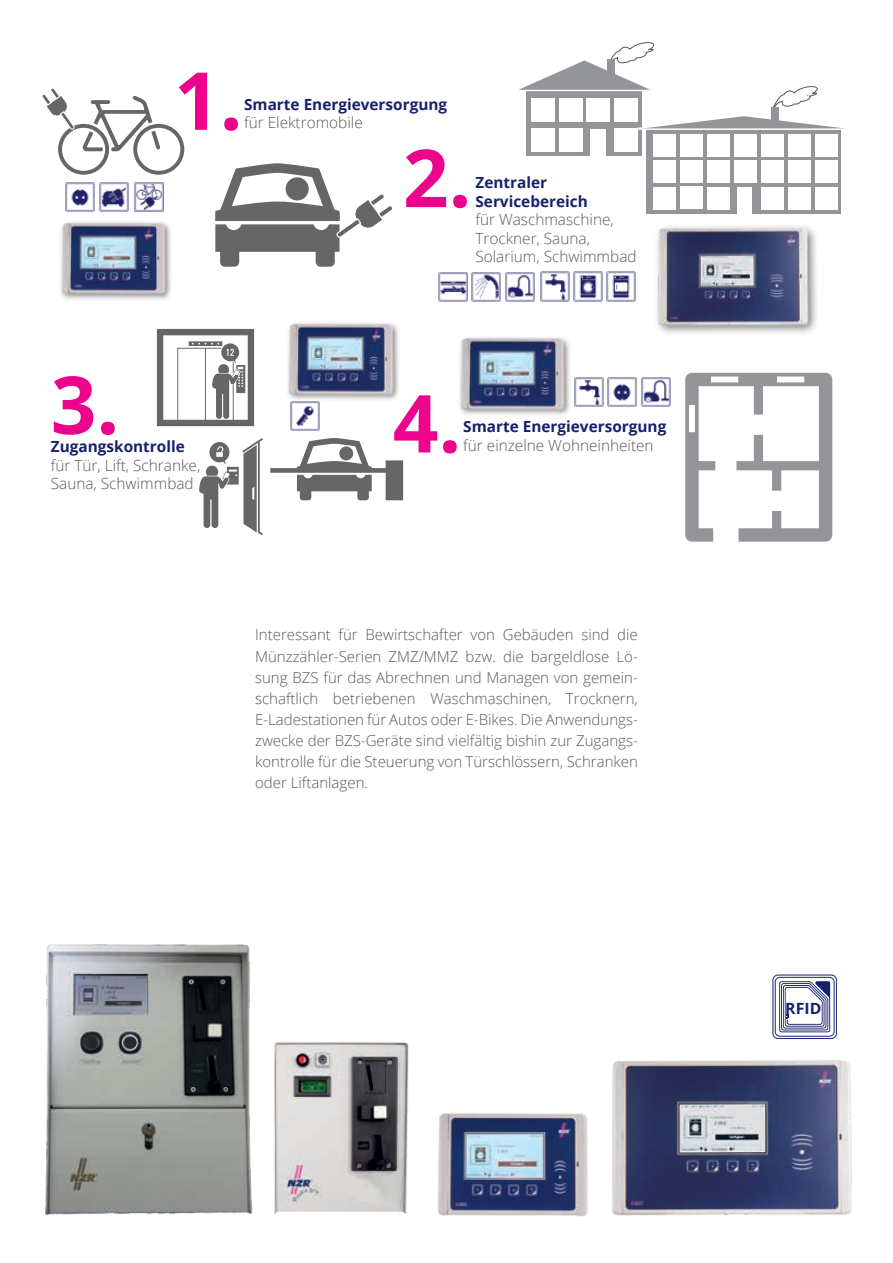
<style>
.page{position:relative;width:893px;height:1263px;background:#fff}
.page>*{position:absolute;margin:0;border:0;box-sizing:border-box;transform-origin:0 0}
.t1{font:700 79.95px "Open Sans";color:#ed028c}
.t2{font:700 15.6px "Open Sans";color:#16216e}
.t3{font:300 15.3px/18.5px "Open Sans";color:#57585a}
.t4{font:700 15.3px/18.5px "Open Sans";color:#16216e}
.t5{font:300 15px/21px "Open Sans";color:#57585a;text-align:justify}
</style>
<div class="page">
<div style="left:527px;top:90px;width:115px;height:66px;background:#939598"></div>
<div style="left:531px;top:129px;width:23px;height:23px;background:#fff"></div>
<div style="left:559px;top:129px;width:23px;height:23px;background:#fff"></div>
<div style="left:614px;top:129px;width:23px;height:23px;background:#fff"></div>
<div style="left:591px;top:129px;width:15px;height:27px;background:#fff"></div>
<div style="left:646px;top:130px;width:195px;height:84px;background:#939598"></div>
<div style="left:680px;top:187px;width:23px;height:22px;background:#fff"></div>
<div style="left:653px;top:187px;width:23px;height:22px;background:#fff"></div>
<div style="left:789px;top:187px;width:22px;height:23px;background:#fff"></div>
<div style="left:816px;top:187px;width:22px;height:23px;background:#fff"></div>
<div style="left:681px;top:135px;width:22px;height:22px;background:#fff"></div>
<div style="left:681px;top:161px;width:22px;height:22px;background:#fff"></div>
<div style="left:654px;top:135px;width:22px;height:22px;background:#fff"></div>
<div style="left:654px;top:161px;width:22px;height:22px;background:#fff"></div>
<div style="left:789px;top:135px;width:22px;height:22px;background:#fff"></div>
<div style="left:789px;top:161px;width:22px;height:22px;background:#fff"></div>
<div style="left:816px;top:135px;width:22px;height:22px;background:#fff"></div>
<div style="left:816px;top:161px;width:22px;height:22px;background:#fff"></div>
<div style="left:708px;top:187px;width:22px;height:22px;background:#fff"></div>
<div style="left:708px;top:135px;width:22px;height:22px;background:#fff"></div>
<div style="left:708px;top:161px;width:22px;height:22px;background:#fff"></div>
<div style="left:762px;top:187px;width:22px;height:22px;background:#fff"></div>
<div style="left:762px;top:135px;width:22px;height:22px;background:#fff"></div>
<div style="left:762px;top:161px;width:22px;height:22px;background:#fff"></div>
<div style="left:737px;top:187px;width:15px;height:26px;background:#fff"></div>
<div style="left:735px;top:135px;width:22px;height:22px;background:#fff"></div>
<div style="left:735px;top:161px;width:22px;height:22px;background:#fff"></div>
<svg style="left:519px;top:42px;width:325px;height:88px"></svg>
<div style="left:772px;top:107px;width:7px;height:14px;background:#939598"></div>
<div style="left:286px;top:321px;width:115px;height:81px;background:#231f20;opacity:.6"></div>
<img style="left:286px;top:321px;width:111px;height:75px">
<div style="left:654px;top:224px;width:165px;height:112px;background:#231f20;opacity:.6"></div>
<img style="left:655px;top:225px;width:157px;height:103px">
<div style="left:58px;top:220px;width:115px;height:82px;background:#231f20;opacity:.6"></div>
<img style="left:58px;top:220px;width:112px;height:76px">
<div style="left:457px;top:335px;width:115px;height:82px;background:#231f20;opacity:.6"></div>
<img style="left:457px;top:335px;width:112px;height:76px">
<img style="left:471px;top:272px;width:29px;height:29px">
<img style="left:134px;top:182px;width:29px;height:30px">
<img style="left:100px;top:182px;width:29px;height:30px">
<img style="left:290px;top:402px;width:29px;height:29px">
<img style="left:438px;top:272px;width:29px;height:29px">
<img style="left:506px;top:272px;width:29px;height:29px">
<img style="left:642px;top:378px;width:29px;height:29px">
<img style="left:65px;top:182px;width:29px;height:30px">
<img style="left:608px;top:377px;width:29px;height:30px">
<img style="left:607px;top:272px;width:29px;height:29px">
<img style="left:573px;top:272px;width:29px;height:29px">
<img style="left:541px;top:272px;width:29px;height:29px">
<img style="left:574px;top:377px;width:29px;height:30px">
<svg style="left:270px;top:438px;width:133px;height:62px"></svg>
<svg style="left:199px;top:438px;width:64px;height:97px"></svg>
<svg style="left:157px;top:329px;width:97px;height:97px"></svg>
<svg style="left:215px;top:163px;width:177px;height:104px"></svg>
<svg style="left:42px;top:88px;width:142px;height:87px"></svg>
<svg style="left:685px;top:373px;width:147px;height:169px"></svg>
<img style="left:437px;top:1113px;width:151px;height:104px">
<img style="left:45px;top:944px;width:208px;height:271px">
<img style="left:273px;top:1042px;width:136px;height:172px">
<img style="left:612px;top:1060px;width:240px;height:156px">
<svg style="left:772px;top:974px;width:65px;height:65px"></svg>
<h1 class="t1" style="left:174px;top:44px;width:70px">1.</h1>
<p class="t4" style="left:244px;top:94px;width:205px">Smarte Energieversorgung</p>
<p class="t3" style="left:244px;top:113px;width:120px">für Elektromobile</p>
<h1 class="t1" style="left:403px;top:122px;width:70px">2.</h1>
<p class="t4" style="left:475px;top:173px;width:114px">Zentraler<br>Servicebereich</p>
<p class="t3" style="left:475px;top:210px;width:163px">für Waschmaschine,<br>Trockner, Sauna,<br>Solarium, Schwimmbad</p>
<h1 class="t1" style="left:51px;top:348px;width:70px">3.</h1>
<p class="t4" style="left:51px;top:437px;width:135px">Zugangskontrolle</p>
<p class="t3" style="left:51px;top:455px;width:151px">für Tür, Lift, Schranke,<br>Sauna, Schwimmbad</p>
<h1 class="t1" style="left:393px;top:367px;width:70px">4.</h1>
<p class="t4" style="left:463px;top:417px;width:205px">Smarte Energieversorgung</p>
<p class="t3" style="left:463px;top:436px;width:192px">für einzelne Wohneinheiten</p>
<p class="t5" style="left:255px;top:624px;width:384px">Interessant für Bewirtschafter von Gebäuden sind die Münzzähler-Serien ZMZ/MMZ bzw. die bargeldlose Lö&shy;sung BZS für das Abrechnen und Managen von gemein&shy;schaftlich betriebenen Waschmaschinen, Trocknern, E-Ladestationen für Autos oder E-Bikes. Die Anwendungs&shy;zwecke der BZS-Geräte sind vielfältig bishin zur Zugangs&shy;kontrolle für die Steuerung von Türschlössern, Schranken oder Liftanlagen.</p>
<p class="t2" style="left:785px;top:997px;width:38px">RFID</p>
</div>
